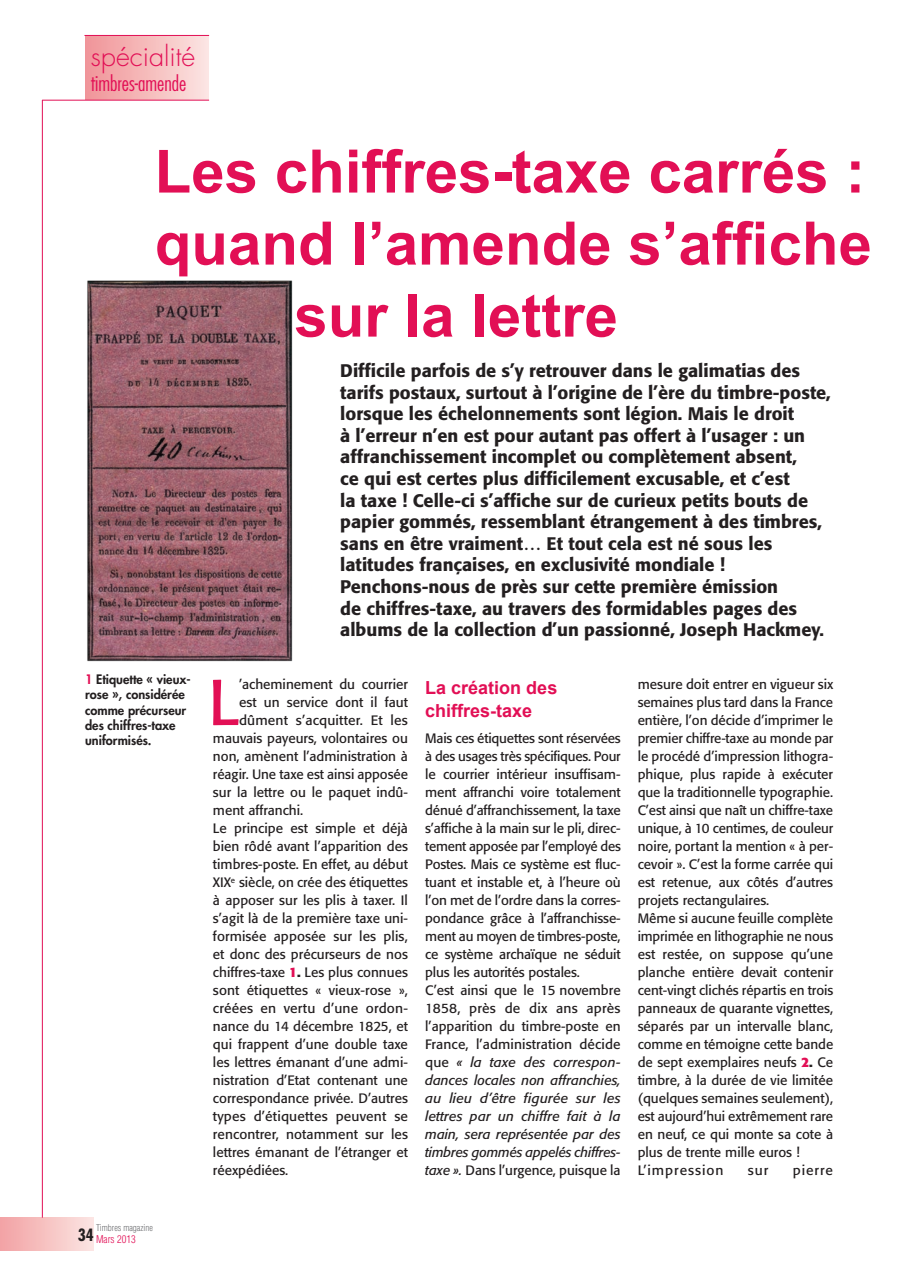
<style>
.page{position:relative;width:897px;height:1264px;background:#fff}
.page>*{position:absolute;margin:0;border:0;box-sizing:border-box;transform-origin:0 0}
.Mag_Texte_courant_L3{font:64.05px "Formata";color:#e20f55}
.Mag_Titre{font:700 60px "Arial";color:#e20f55}
.TETIERE___Rubrique_G{font:300 27px "Futura Std";color:#e20f55}
.TETIERE___Rubrique_s{font:300 condensed 21px "Futura Std";color:#e20f55}
.Mag_Chapo{font:500 18px/21.6px "Formata";color:#231f20}
.Mag_Inter{font:700 18px/23.4px "Arial";color:#e20f55}
.Mag_Texte_courant{font:13.5px/18px "Formata";color:#231f20;text-align:justify}
.Mag_Texte_courant-2{font:italic 13.5px/18px "Formata";letter-spacing:-.01em;color:#231f20;text-align:justify}
.Mag_Texte_courant_L3-2{font:13.5px "Formata";color:#231f20}
.Mag_Texte_courant-3{font:13.5px "Formata";letter-spacing:.065em;color:#231f20}
.Mag_Légende{font:800 12.75px/15.3px "Futura Std";color:#231f20}
.TETIERE___Folio_Page{font:300 condensed 10.5px "Helvetica LT Std";color:#e20f55}
.t1{font:300 condensed 9px "Helvetica LT Std";color:#6c6d70}
.s1{color:#e20f55}
.s2{font-weight:700;color:#e20f55}
.s3{font-weight:700}
.s4{font-style:normal}
</style>
<div class="page">
<div style="left:85px;top:35px;width:123px;height:65px;background:linear-gradient(to right,#f09397,#fbe4e2)"></div>
<hr style="left:84px;top:35px;width:125px;height:1px;background:#e20f55">
<hr style="left:42px;top:100px;width:167px;height:1px;background:#e20f55">
<div style="left:0;top:1217px;width:94px;height:33px;background:linear-gradient(to right,#f2a2a3,#fbe5e2)"></div>
<hr style="left:42px;top:100px;width:1px;height:1117px;background:#e20f55">
<img style="left:87px;top:280px;width:206px;height:382px">
<p class="TETIERE___Rubrique_G" style="left:91px;top:40px;width:106px">spécialité</p>
<p class="TETIERE___Rubrique_s" style="left:91px;top:71px;width:97px">timbres-amende</p>
<p class="Mag_Titre" style="left:154px;top:131px;width:712px">Les chiffres-taxe carrés :</p>
<p class="Mag_Titre" style="left:154px;top:203px;width:718px">quand l’amende s’affiche</p>
<p class="Mag_Titre" style="left:294px;top:275px;width:325px">sur la lettre</p>
<p class="Mag_Légende" style="left:85px;top:671px;width:107px"><span class="s1">1</span> Etiquette « vieux&shy;rose », considérée comme précurseur des chiffres-taxe uniformisés.</p>
<p class="t1" style="left:96px;top:1222px;width:58px">Timbres magazine</p>
<p class="TETIERE___Folio_Page" style="left:78px;top:1233px;width:59px"><sup>34</sup> Mars 2013</p>
<p class="Mag_Chapo" style="left:340px;top:360px;width:492px">Difficile parfois de s’y retrouver dans le galimatias des tarifs postaux, surtout à l’origine de l’ère du timbre-poste, lorsque les échelonnements sont légion. Mais le droit<br>à l’erreur n’en est pour autant pas offert à l’usager : un affranchissement incomplet ou complètement absent,<br>ce qui est certes plus difficilement excusable, et c’est<br>la taxe ! Celle-ci s’affiche sur de curieux petits bouts de papier gommés, ressemblant étrangement à des timbres, sans en être vraiment… Et tout cela est né sous les latitudes françaises, en exclusivité mondiale !</p>
<p class="Mag_Chapo" style="left:340px;top:576px;width:485px">Penchons-nous de près sur cette première émission<br>de chiffres-taxe, au travers des formidables pages des albums de la collection d’un passionné, Joseph Hackmey.</p>
<p class="Mag_Texte_courant_L3" style="left:208px;top:663px;width:32px">L</p>
<p class="Mag_Texte_courant_L3-2" style="left:239px;top:676px;width:170px">’acheminement du courrier</p>
<p class="Mag_Texte_courant_L3-2" style="left:239px;top:694px;width:170px">est un service dont il faut</p>
<p class="Mag_Texte_courant_L3-2" style="left:239px;top:712px;width:170px">dûment s’acquitter. Et les</p>
<p class="Mag_Texte_courant_L3-2" style="left:213px;top:730px;width:196px">mauvais payeurs, volontaires ou</p>
<p class="Mag_Texte_courant_L3-2" style="left:213px;top:748px;width:196px">non, amènent l’administration à</p>
<p class="Mag_Texte_courant_L3-2" style="left:213px;top:766px;width:196px">réagir. Une taxe est ainsi apposée</p>
<p class="Mag_Texte_courant_L3-2" style="left:213px;top:784px;width:196px">sur la lettre ou le paquet indû-</p>
<p class="Mag_Texte_courant_L3-2" style="left:213px;top:802px;width:92px">ment affranchi.</p>
<p class="Mag_Texte_courant" style="left:213px;top:819px;width:196px">Le principe est simple et déjà bien rôdé avant l’apparition des timbres-poste. En effet, au début XIX<sup>e</sup> siècle, on crée des étiquettes à apposer sur les plis à taxer. Il s’agit là de la première taxe uni&shy;formisée apposée sur les plis, et donc des précurseurs de nos chiffres-taxe <span class="s2">1</span><span class="s3">.</span> Les plus connues sont étiquettes « vieux-rose », créées en vertu d’une ordon&shy;nance du 14 décembre 1825, et qui frappent d’une double taxe les lettres émanant d’une admi&shy;nistration d’Etat contenant une correspondance privée. D’autres types d’étiquettes peuvent se rencontrer, notamment sur les lettres émanant de l’étranger et réexpédiées.</p>
<p class="Mag_Inter" style="left:425px;top:676px;width:134px">La création des chiffres-taxe</p>
<p class="Mag_Texte_courant" style="left:425px;top:729px;width:197px">Mais ces étiquettes sont réservées à des usages très spécifiques. Pour le courrier intérieur insuffisam&shy;ment affranchi voire totalement dénué d’affranchissement, la taxe s’affiche à la main sur le pli, direc&shy;tement apposée par l’employé des Postes. Mais ce système est fluc&shy;tuant et instable et, à l’heure où l’on met de l’ordre dans la corres&shy;pondance grâce à l’affranchisse&shy;ment au moyen de timbres-poste, ce système archaïque ne séduit plus les autorités postales.</p>
<p class="Mag_Texte_courant-2" style="left:425px;top:981px;width:197px"><span class="s4">C’est ainsi que le 15 novembre 1858, près de dix ans après l’apparition du timbre-poste en France, l’administration décide que</span> « la taxe des correspon&shy;dances locales non affranchies, au lieu d’être figurée sur les lettres par un chiffre fait à la main, sera représentée par des timbres gommés appelés chiffres&shy;taxe ». <span class="s4">Dans l’urgence, puisque la</span></p>
<p class="Mag_Texte_courant" style="left:637px;top:675px;width:197px">mesure doit entrer en vigueur six semaines plus tard dans la France entière, l’on décide d’imprimer le premier chiffre-taxe au monde par le procédé d’impression lithogra&shy;phique, plus rapide à exécuter que la traditionnelle typographie.<br>C’est ainsi que naît un chiffre-taxe unique, à 10 centimes, de couleur noire, portant la mention « à per&shy;cevoir ». C’est la forme carrée qui est retenue, aux côtés d’autres projets rectangulaires.</p>
<p class="Mag_Texte_courant" style="left:637px;top:909px;width:197px">Même si aucune feuille complète imprimée en lithographie ne nous est restée, on suppose qu’une planche entière devait contenir cent-vingt clichés répartis en trois panneaux de quarante vignettes, séparés par un intervalle blanc, comme en témoigne cette bande de sept exemplaires neufs <span class="s2">2</span><span class="s3">.</span> Ce timbre, à la durée de vie limitée (quelques semaines seulement), est aujourd’hui extrêmement rare en neuf, ce qui monte sa cote à plus de trente mille euros !</p>
<p class="Mag_Texte_courant-3" style="left:637px;top:1162px;width:87px">L’impression</p>
<p class="Mag_Texte_courant" style="left:747px;top:1161px;width:22px">sur</p>
<p class="Mag_Texte_courant" style="left:792px;top:1161px;width:42px">pierre</p>
</div>
